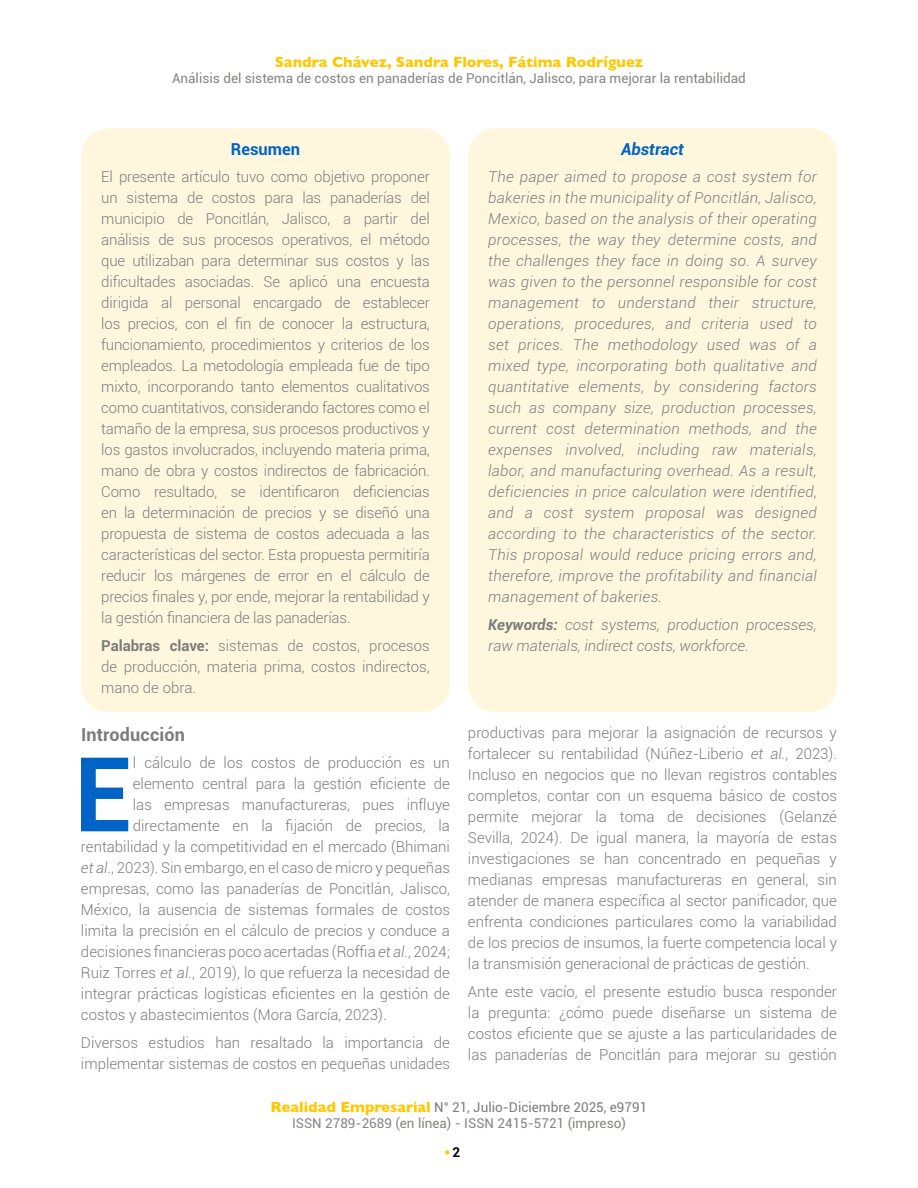
<style>
.page{position:relative;width:918px;height:1188px;background:#fff}
.page>*{position:absolute;margin:0;border:0;box-sizing:border-box;transform-origin:0 0}
.t1{font:700 103.65px "Roboto";color:#0063c5}
.t2{font:700 18px "Roboto";letter-spacing:.01em;color:#7b7c7e}
.t3{font:italic 700 16.5px "Roboto";color:#0063c5}
.t4{font:700 16.5px "Roboto";color:#0063c5}
.t5{font:300 15px/21px "Roboto";color:#7d7c7c;text-align:justify}
.t6{font:italic 300 15px/21px "Roboto";color:#7d7c7c;text-align:justify}
.t7{font:700 15px "Gill Sans";color:#fec800}
.t8{font:13.5px/16.2px "Roboto";color:#858582;text-align:center}
.t9{font:700 13.5px "Roboto";color:#000}
.s1{font-weight:700}
.s2{font-style:italic}
.s3{font-family:"Gill Sans";font-weight:700;font-size:15px;color:#fec800}
.s4{color:#7b7c7e}
</style>
<div class="page">
<svg style="left:445px;top:1150px;width:4px;height:5px"></svg>
<div style="left:468px;top:128px;width:369px;height:584px;background:#fef7de;border-radius:27px"></div>
<div style="left:81px;top:128px;width:369px;height:584px;background:#fef7de;border-radius:27px"></div>
<p class="t7" style="left:275px;top:50px;width:370px">Sandra Chávez, Sandra Flores, Fátima Rodríguez</p>
<p class="t8" style="left:172px;top:70px;width:575px">Análisis del sistema de costos en panaderías de Poncitlán, Jalisco, para mejorar la rentabilidad</p>
<p class="t4" style="left:231px;top:137px;width:71px">Resumen</p>
<p class="t5" style="left:101px;top:166px;width:330px">El presente artículo tuvo como objetivo proponer un sistema de costos para las panaderías del municipio de Poncitlán, Jalisco, a partir del análisis de sus procesos operativos, el método que utilizaban para determinar sus costos y las dificultades asociadas. Se aplicó una encuesta dirigida al personal encargado de establecer los precios, con el fin de conocer la estructura, funcionamiento, procedimientos y criterios de los empleados. La metodología empleada fue de tipo mixto, incorporando tanto elementos cualitativos como cuantitativos, considerando factores como el tamaño de la empresa, sus procesos productivos y los gastos involucrados, incluyendo materia prima, mano de obra y costos indirectos de fabricación.<br>Como resultado, se identificaron deficiencias en la determinación de precios y se diseñó una propuesta de sistema de costos adecuada a las características del sector. Esta propuesta permitiría reducir los márgenes de error en el cálculo de precios finales y, por ende, mejorar la rentabilidad y la gestión financiera de las panaderías.</p>
<p class="t5" style="left:101px;top:635px;width:330px"><span class="s1">Palabras clave:</span> sistemas de costos, procesos de producción, materia prima, costos indirectos, mano de obra.</p>
<p class="t2" style="left:81px;top:721px;width:105px">Introducción</p>
<h1 class="t1" style="left:74px;top:721px;width:59px">E</h1>
<p class="t5" style="left:133px;top:752px;width:319px">l cálculo de los costos de producción es un</p>
<p class="t5" style="left:133px;top:773px;width:319px">elemento central para la gestión eficiente de</p>
<p class="t5" style="left:133px;top:794px;width:319px">las empresas manufactureras, pues influye</p>
<p class="t5" style="left:133px;top:815px;width:319px">directamente en la fijación de precios, la</p>
<p class="t5" style="left:81px;top:836px;width:371px">rentabilidad y la competitividad en el mercado (Bhimani</p>
<p class="t5" style="left:81px;top:857px;width:371px"><span class="s2">et al.</span>, 2023). Sin embargo, en el caso de micro y pequeñas</p>
<p class="t5" style="left:81px;top:878px;width:371px">empresas, como las panaderías de Poncitlán, Jalisco,</p>
<p class="t5" style="left:81px;top:899px;width:371px">México, la ausencia de sistemas formales de costos</p>
<p class="t5" style="left:81px;top:920px;width:371px">limita la precisión en el cálculo de precios y conduce a</p>
<p class="t5" style="left:81px;top:941px;width:370px">decisiones financieras poco acertadas (Roffia <span class="s2">et al.</span>, 2024;</p>
<p class="t5" style="left:81px;top:962px;width:371px">Ruiz Torres <span class="s2">et al.</span>, 2019), lo que refuerza la necesidad de</p>
<p class="t5" style="left:81px;top:983px;width:371px">integrar prácticas logísticas eficientes en la gestión de</p>
<p class="t5" style="left:81px;top:1004px;width:307px">costos y abastecimientos (Mora García, 2023).</p>
<p class="t5" style="left:81px;top:1032px;width:371px">Diversos estudios han resaltado la importancia de implementar sistemas de costos en pequeñas unidades</p>
<p class="t3" style="left:621px;top:137px;width:64px">Abstract</p>
<p class="t6" style="left:488px;top:166px;width:330px">The paper aimed to propose a cost system for bakeries in the municipality of Poncitlán, Jalisco, Mexico, based on the analysis of their operating processes, the way they determine costs, and the challenges they face in doing so. A survey was given to the personnel responsible for cost management to understand their structure, operations, procedures, and criteria used to set prices. The methodology used was of a mixed type, incorporating both qualitative and quantitative elements, by considering factors such as company size, production processes, current cost determination methods, and the expenses involved, including raw materials, labor, and manufacturing overhead. As a result, deficiencies in price calculation were identified, and a cost system proposal was designed according to the characteristics of the sector.<br>This proposal would reduce pricing errors and, therefore, improve the profitability and financial management of bakeries.</p>
<p class="t6" style="left:488px;top:614px;width:330px"><span class="s1">Keywords:</span> cost systems, production processes, raw materials, indirect costs, workforce.</p>
<p class="t5" style="left:468px;top:722px;width:371px">productivas para mejorar la asignación de recursos y fortalecer su rentabilidad (Núñez-Liberio <span class="s2">et al.</span>, 2023).<br>Incluso en negocios que no llevan registros contables completos, contar con un esquema básico de costos permite mejorar la toma de decisiones (Gelanzé Sevilla, 2024). De igual manera, la mayoría de estas investigaciones se han concentrado en pequeñas y medianas empresas manufactureras en general, sin atender de manera específica al sector panificador, que enfrenta condiciones particulares como la variabilidad de los precios de insumos, la fuerte competencia local y la transmisión generacional de prácticas de gestión.</p>
<p class="t5" style="left:468px;top:981px;width:371px">Ante este vacío, el presente estudio busca responder la pregunta: ¿cómo puede diseñarse un sistema de costos eficiente que se ajuste a las particularidades de las panaderías de Poncitlán para mejorar su gestión</p>
<p class="t8" style="left:271px;top:1098px;width:378px"><span class="s3">Realidad Empresarial</span> <span class="s4">N° 21, Julio-Diciembre 2025, e9791<br></span>ISSN 2789-2689 (en línea) - ISSN 2415-5721 (impreso)</p>
<p class="t9" style="left:453px;top:1143px;width:9px">2</p>
</div>
